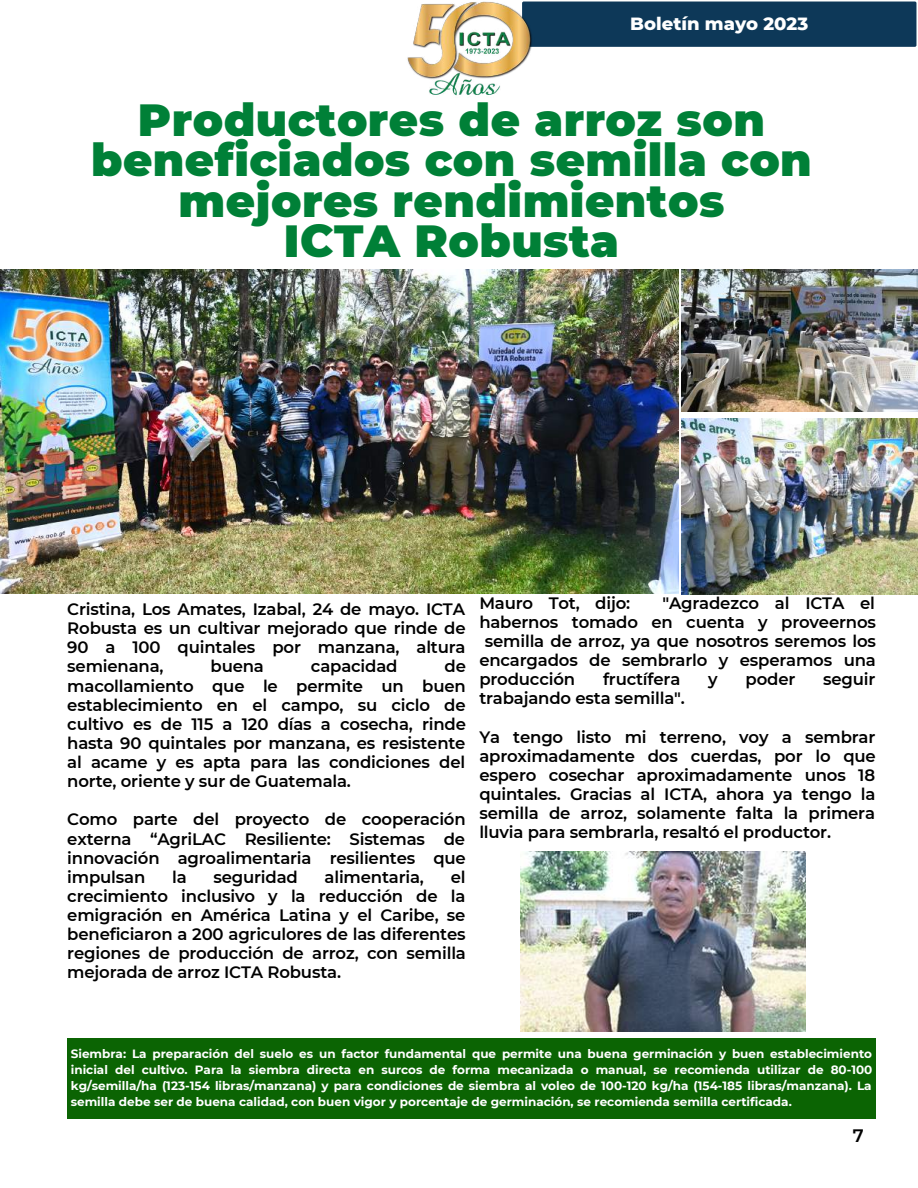
<style>
.page{position:relative;width:918px;height:1188px;background:#fff}
.page>*{position:absolute;margin:0;border:0;box-sizing:border-box;transform-origin:0 0}
.t1{font:900 45px/40.5px "Montserrat";letter-spacing:.01em;color:#008037;text-align:center}
.t2{font:800 18px "Montserrat";color:#fff}
.t3{font:600 18px "Montserrat";color:#000}
.t4{font:600 16.5px/19.2px "Montserrat";letter-spacing:-.01em;color:#000;text-align:justify}
.t5{font:700 12px/16px "Montserrat";color:#fff;text-align:justify}
</style>
<div class="page">
<div style="left:537px;top:1px;width:380px;height:46px;background:#0d3858"></div>
<img style="left:407px;top:1px;width:130px;height:95px">
<img style="left:0;top:270px;width:678px;height:324px">
<img style="left:681px;top:270px;width:237px;height:142px">
<img style="left:681px;top:419px;width:237px;height:175px">
<img style="left:521px;top:851px;width:284px;height:180px">
<div style="left:67px;top:1038px;width:809px;height:80px;background:#0b6403"></div>
<p class="t2" style="left:630px;top:12px;width:180px">Boletín mayo 2023</p>
<h1 class="t1" style="left:91px;top:100px;width:722px">Productores de arroz son beneficiados con semilla con mejores rendimientos<br>ICTA Robusta</h1>
<p class="t4" style="left:67px;top:600px;width:400px">Cristina, Los Amates, Izabal, 24 de mayo. ICTA Robusta es un cultivar mejorado que rinde de 90 a 100 quintales por manzana, altura semienana,</p>
<p class="t4" style="left:211px;top:657px;width:55px">buena</p>
<p class="t4" style="left:311px;top:657px;width:88px">capacidad</p>
<p class="t4" style="left:67px;top:657px;width:400px;text-indent:377px">de macollamiento que le permite un buen establecimiento en el campo, su ciclo de cultivo es de 115 a 120 días a cosecha, rinde hasta 90 quintales por manzana, es resistente al acame y es apta para las condiciones del norte, oriente y sur de Guatemala.</p>
<p class="t4" style="left:67px;top:810px;width:400px">Como parte del proyecto de cooperación externa “AgriLAC Resiliente: Sistemas de innovación agroalimentaria resilientes que impulsan</p>
<p class="t4" style="left:172px;top:867px;width:16px">la</p>
<p class="t4" style="left:213px;top:867px;width:86px">seguridad</p>
<p class="t4" style="left:325px;top:867px;width:101px">alimentaria,</p>
<p class="t4" style="left:67px;top:867px;width:400px;text-indent:383px">el crecimiento inclusivo y la reducción de la emigración en América Latina y el Caribe, se beneficiaron a 200 agriculores de las diferentes regiones de producción de arroz, con semilla mejorada de arroz ICTA Robusta.</p>
<p class="t4" style="left:479px;top:593px;width:152px">Mauro Tot, dijo:</p>
<p class="t4" style="left:662px;top:593px;width:214px">"Agradezco al ICTA el</p>
<p class="t4" style="left:479px;top:612px;width:398px">habernos tomado en cuenta y proveernos</p>
<p class="t4" style="left:485px;top:631px;width:393px">semilla de arroz, ya que nosotros seremos los</p>
<p class="t4" style="left:479px;top:650px;width:398px">encargados de sembrarlo y esperamos una</p>
<p class="t4" style="left:479px;top:670px;width:97px">producción</p>
<p class="t4" style="left:603px;top:670px;width:79px">fructífera</p>
<p class="t4" style="left:708px;top:670px;width:11px">y</p>
<p class="t4" style="left:746px;top:670px;width:51px">poder</p>
<p class="t4" style="left:823px;top:670px;width:54px">seguir</p>
<p class="t4" style="left:479px;top:689px;width:207px">trabajando esta semilla".</p>
<p class="t4" style="left:479px;top:727px;width:398px">Ya tengo listo mi terreno, voy a sembrar aproximadamente dos cuerdas, por lo que espero cosechar aproximadamente unos 18 quintales. Gracias al ICTA, ahora ya tengo la semilla de arroz, solamente falta la primera lluvia para sembrarla, resaltó el productor.</p>
<p class="t5" style="left:71px;top:1046px;width:803px">Siembra: La preparación del suelo es un factor fundamental que permite una buena germinación y buen establecimiento inicial del cultivo. Para la siembra directa en surcos de forma mecanizada o manual, se recomienda utilizar de 80-100 kg/semilla/ha (123-154 libras/manzana) y para condiciones de siembra al voleo de 100-120 kg/ha (154-185 libras/manzana). La semilla debe ser de buena calidad, con buen vigor y porcentaje de germinación, se recomienda semilla certificada.</p>
<p class="t3" style="left:853px;top:1124px;width:12px">7</p>
</div>
